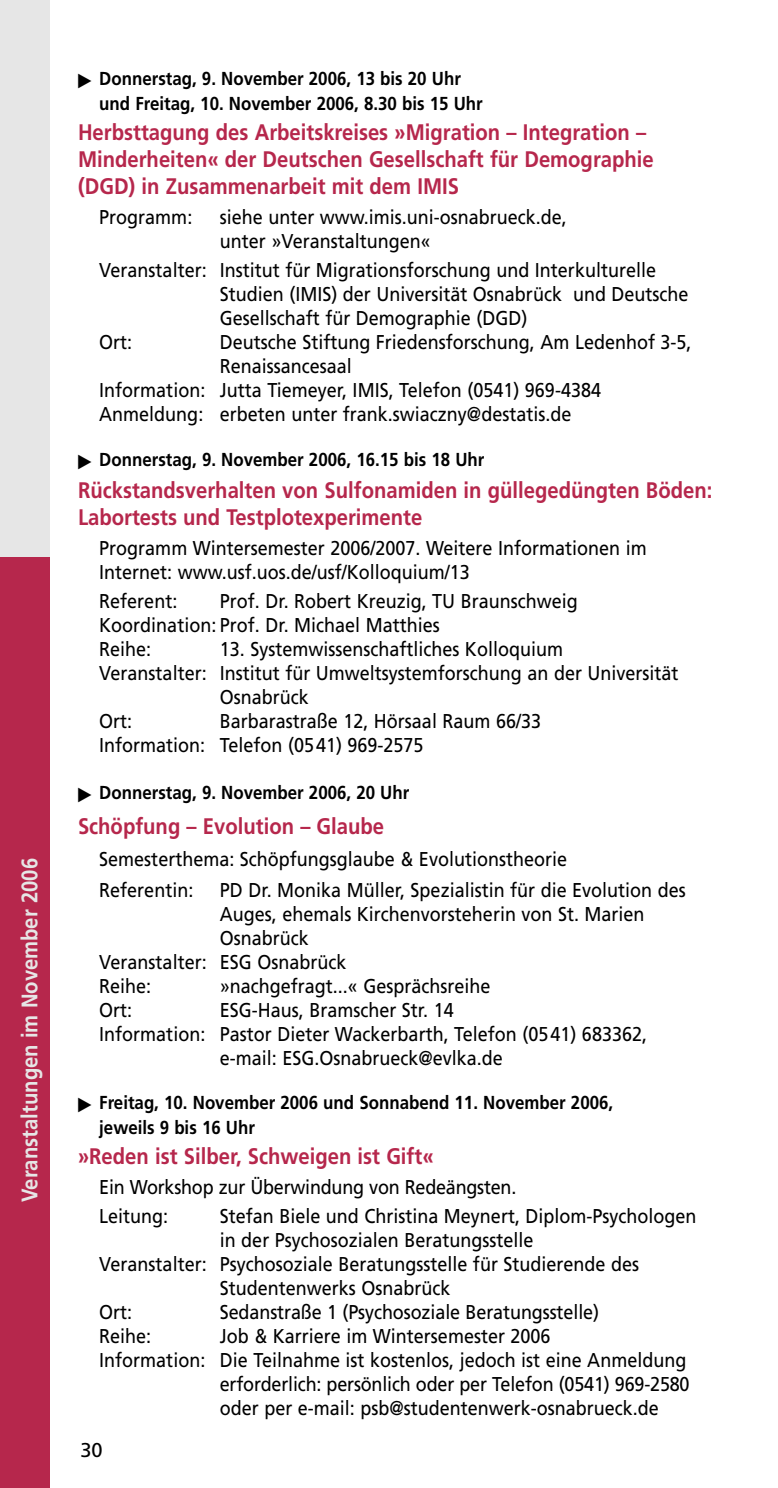
<style>
.page{position:relative;width:778px;height:1488px;background:#fff}
.page>*{position:absolute;margin:0;border:0;box-sizing:border-box;transform-origin:0 0}
.t1{font:700 22.5px/27px "Frutiger";color:#b6274c;scale:.9 1}
.t2{font:700 22.5px "Frutiger";color:#e6e6e6;scale:.9 1}
.t3{font:20px/24px "Frutiger";color:#000;scale:.9 1}
.t4{font:20px "Frutiger";color:#000}
.t5{font:700 18.75px/24.5px "Frutiger";color:#000;scale:.9 1}
</style>
<div class="page">
<div style="left:0;top:0;width:50px;height:1487px;background:#e6e6e6"></div>
<div style="left:0;top:557px;width:50px;height:930px;background:#b6274c"></div>
<p class="t2" style="left:21px;top:1202px;width:383px;rotate:-90deg">Veranstaltungen im November 2006</p>
<p class="t5" style="left:99px;top:68px;width:427px">Donnerstag, 9. November 2006, 13 bis 20 Uhr und Freitag, 10. November 2006, 8.30 bis 15 Uhr</p>
<p class="t1" style="left:78px;top:121px;width:641px">Herbsttagung des Arbeitskreises »Migration – Integration –<br>Minderheiten« der Deutschen Gesellschaft für Demographie (DGD) in Zusammenarbeit mit dem IMIS</p>
<p class="t3" style="left:99px;top:207px;width:105px">Programm:</p>
<p class="t3" style="left:220px;top:207px;width:387px">siehe unter www.imis.uni-osnabrueck.de, unter »Veranstaltungen«</p>
<p class="t3" style="left:99px;top:260px;width:620px">Veranstalter: Institut für Migrationsforschung und Interkulturelle</p>
<p class="t3" style="left:220px;top:284px;width:522px">Studien (IMIS) der Universität Osnabrück und Deutsche</p>
<p class="t3" style="left:220px;top:308px;width:343px">Gesellschaft für Demographie (DGD)</p>
<p class="t3" style="left:99px;top:332px;width:38px">Ort:</p>
<p class="t3" style="left:220px;top:332px;width:525px">Deutsche Stiftung Friedensforschung, Am Ledenhof 3-5,</p>
<p class="t3" style="left:220px;top:356px;width:148px">Renaissancesaal</p>
<p class="t3" style="left:99px;top:380px;width:559px">Information: Jutta Tiemeyer, IMIS, Telefon (0541) 969-4384</p>
<p class="t3" style="left:99px;top:404px;width:526px">Anmeldung: erbeten unter frank.swiaczny@destatis.de</p>
<p class="t5" style="left:99px;top:448px;width:429px">Donnerstag, 9. November 2006, 16.15 bis 18 Uhr</p>
<p class="t1" style="left:78px;top:478px;width:706px">Rückstandsverhalten von Sulfonamiden in güllegedüngten Böden:<br>Labortests und Testplotexperimente</p>
<p class="t3" style="left:99px;top:537px;width:609px">Programm Wintersemester 2006/2007. Weitere Informationen im<br>Internet: www.usf.uos.de/usf/Kolloquium/13</p>
<p class="t3" style="left:99px;top:590px;width:88px">Referent:</p>
<p class="t3" style="left:99px;top:590px;width:533px;text-indent:120px">Prof. Dr. Robert Kreuzig, TU Braunschweig<br>Koordination: Prof. Dr. Michael Matthies<br>Reihe:</p>
<p class="t3" style="left:220px;top:638px;width:383px">13. Systemwissenschaftliches Kolloquium</p>
<p class="t3" style="left:99px;top:662px;width:645px">Veranstalter: Institut für Umweltsystemforschung an der Universität</p>
<p class="t3" style="left:220px;top:686px;width:100px">Osnabrück</p>
<p class="t3" style="left:99px;top:710px;width:38px">Ort:</p>
<p class="t3" style="left:99px;top:710px;width:492px;text-indent:120px">Barbarastraße 12, Hörsaal Raum 66/33<br>Information: Telefon (0541) 969-2575</p>
<p class="t5" style="left:99px;top:782px;width:346px">Donnerstag, 9. November 2006, 20 Uhr</p>
<p class="t1" style="left:78px;top:814px;width:342px">Schöpfung – Evolution – Glaube</p>
<p class="t3" style="left:99px;top:845px;width:521px;line-height:31px">Semesterthema: Schöpfungsglaube &amp; Evolutionstheorie<br>Referentin:</p>
<p class="t3" style="left:220px;top:879px;width:519px">PD Dr. Monika Müller, Spezialistin für die Evolution des</p>
<p class="t3" style="left:220px;top:903px;width:473px">Auges, ehemals Kirchenvorsteherin von St. Marien</p>
<p class="t3" style="left:220px;top:927px;width:100px">Osnabrück</p>
<p class="t3" style="left:99px;top:951px;width:276px">Veranstalter: ESG Osnabrück</p>
<p class="t3" style="left:99px;top:975px;width:59px">Reihe:</p>
<p class="t3" style="left:220px;top:975px;width:302px">»nachgefragt...« Gesprächsreihe</p>
<p class="t3" style="left:99px;top:999px;width:38px">Ort:</p>
<p class="t3" style="left:220px;top:999px;width:261px">ESG-Haus, Bramscher Str. 14</p>
<p class="t3" style="left:99px;top:1023px;width:610px">Information: Pastor Dieter Wackerbarth, Telefon (0541) 683362,</p>
<p class="t3" style="left:220px;top:1047px;width:316px">e-mail: ESG.Osnabrueck@evlka.de</p>
<p class="t5" style="left:99px;top:1092px;width:572px">Freitag, 10. November 2006 und Sonnabend 11. November 2006, jeweils 9 bis 16 Uhr</p>
<p class="t1" style="left:78px;top:1144px;width:396px">»Reden ist Silber, Schweigen ist Gift«</p>
<p class="t3" style="left:99px;top:1174px;width:465px;line-height:29px">Ein Workshop zur Überwindung von Redeängsten.<br>Leitung:</p>
<p class="t3" style="left:220px;top:1205px;width:531px">Stefan Biele und Christina Meynert, Diplom-Psychologen</p>
<p class="t3" style="left:220px;top:1229px;width:350px">in der Psychosozialen Beratungsstelle</p>
<p class="t3" style="left:99px;top:1253px;width:601px">Veranstalter: Psychosoziale Beratungsstelle für Studierende des</p>
<p class="t3" style="left:220px;top:1277px;width:258px">Studentenwerks Osnabrück</p>
<p class="t3" style="left:99px;top:1301px;width:38px">Ort:</p>
<p class="t3" style="left:220px;top:1301px;width:423px">Sedanstraße 1 (Psychosoziale Beratungsstelle)</p>
<p class="t3" style="left:99px;top:1325px;width:59px">Reihe:</p>
<p class="t3" style="left:220px;top:1325px;width:369px">Job &amp; Karriere im Wintersemester 2006</p>
<p class="t3" style="left:99px;top:1349px;width:653px">Information: Die Teilnahme ist kostenlos, jedoch ist eine Anmeldung</p>
<p class="t3" style="left:220px;top:1373px;width:523px">erforderlich: persönlich oder per Telefon (0541) 969-2580</p>
<p class="t3" style="left:220px;top:1397px;width:489px">oder per e-mail: psb@studentenwerk-osnabrueck.de</p>
<p class="t4" style="left:80px;top:1442px;width:24px">30</p>
</div>
